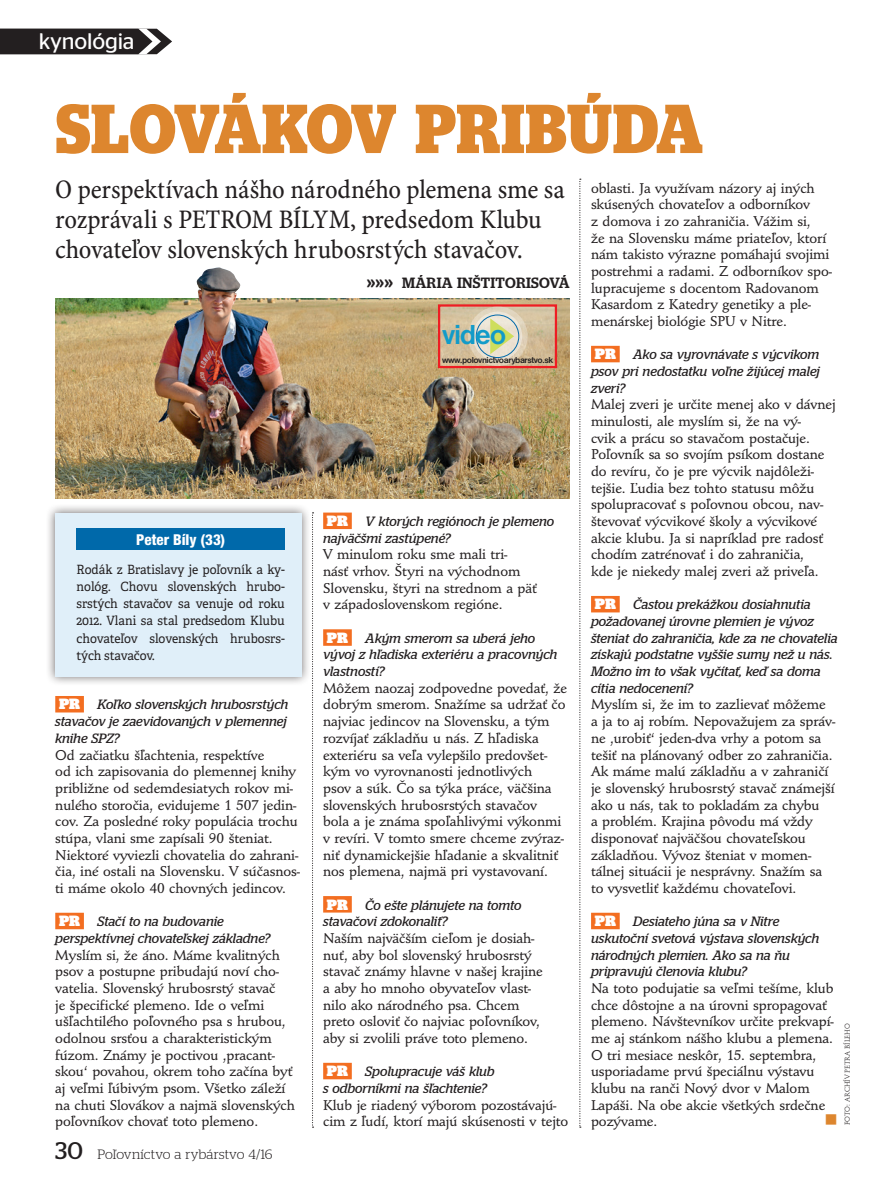
<style>
.page{position:relative;width:893px;height:1191px;background:#fff}
.page>*{position:absolute;margin:0;border:0;box-sizing:border-box;transform-origin:0 0}
.Nadpis_3stlpec{font:700 69px "Stag";letter-spacing:.005em;color:#dd862e;scale:.9 1}
.t1{font:700 28.5px "Nimbus San DCE";letter-spacing:-.045em;color:#119bc9}
.Perex18_trojstlp{font:27px/30px "Minion Pro Cn Capt";letter-spacing:-.01em;color:#231f20}
.Zahlavie{font:22.5px "Stag Sans";letter-spacing:-.005em;color:#fff}
.Normal_3stlp{font:17.85px "Wingdings";color:#dd862e}
.Perex_velky{font:800 condensed 15px "Helvetica Neue CE";color:#fff}
.Normal_3stlp-2{font:500 14.85px/16.6px "Schneidler Med TCE";letter-spacing:-.005em;color:#231f20}
.Meno_autorov_novy{font:500 14.85px "Stag";letter-spacing:.02em;color:#231f20}
.Otazka{font:italic 13.5px/16.6px "Stag";letter-spacing:-.005em;color:#231f20}
.t2{font:300 13.5px "Stag";color:#231f20}
.text{font:12.75px/17.2px "Adelle";letter-spacing:-.005em;color:#231f20;text-align:justify;scale:.95 1}
.t3{font:700 9px "Nimbus San DCE";letter-spacing:-.045em;color:#231f20}
.Autor{font:7.5px "Schneidler Med TCE";letter-spacing:-.005em;color:#231f20}
.s1{font-size:17.85px}
.s2{font-weight:900;font-style:normal;font-size:14.85px;color:#fff}
.s3{font-weight:400;font-size:24px}
</style>
<div class="page">
<div style="left:55px;top:696px;width:29px;height:16px;background:#f36e21"></div>
<div style="left:55px;top:912px;width:29px;height:17px;background:#f36e21"></div>
<div style="left:323px;top:512px;width:29px;height:17px;background:#f36e21"></div>
<div style="left:323px;top:629px;width:29px;height:17px;background:#f36e21"></div>
<div style="left:323px;top:896px;width:29px;height:16px;background:#f36e21"></div>
<div style="left:323px;top:1062px;width:29px;height:17px;background:#f36e21"></div>
<div style="left:591px;top:346px;width:29px;height:16px;background:#f36e21"></div>
<div style="left:591px;top:596px;width:29px;height:16px;background:#f36e21"></div>
<div style="left:591px;top:912px;width:29px;height:17px;background:#f36e21"></div>
<img style="left:55px;top:299px;width:515px;height:200px">
<svg style="left:0;top:29px;width:172px;height:25px;background:#363334"></svg>
<svg style="left:441px;top:307px;width:113px;height:58px;background:#d1be9b"></svg>
<div style="left:438px;top:304px;width:119px;height:64px;border:2px solid #ee1d23"></div>
<div style="left:468px;top:306px;width:60px;height:60px;background:#e0d2b8;border-radius:50%"></div>
<svg style="left:473px;top:311px;width:49px;height:50px"></svg>
<div style="left:476px;top:315px;width:43px;height:43px;border:1px solid #0069aa;border-radius:50%"></div>
<svg style="left:490px;top:318px;width:24px;height:36px"></svg>
<div style="left:45px;top:503px;width:267px;height:183px;background:#231f20;opacity:.65"></div>
<div style="left:55px;top:513px;width:247px;height:163px;background:#e0eff9"></div>
<div style="left:77px;top:528px;width:208px;height:22px;background:#0069aa"></div>
<img style="left:171px;top:267px;width:99px;height:69px">
<svg style="left:312px;top:512px;width:2px;height:615px"></svg>
<svg style="left:579px;top:179px;width:2px;height:948px"></svg>
<p class="Zahlavie" style="left:39px;top:28px;width:97px">kynológia</p>
<p class="Nadpis_3stlpec" style="left:56px;top:88px;width:720px">SLOVÁKOV PRIBÚDA</p>
<p class="Perex18_trojstlp" style="left:55px;top:176px;width:511px">O perspektívach nášho národného plemena sme sa rozprávali s PETROM BÍLYM, predsedom Klubu chovateľov slovenských hrubosrstých stavačov.</p>
<p class="Meno_autorov_novy" style="left:367px;top:273px;width:204px"><span class="s1">»»»</span> MÁRIA INŠTITORISOVÁ</p>
<p class="t1" style="left:442px;top:318px;width:66px">video</p>
<p class="t3" style="left:442px;top:355px;width:112px">www.polovnictvoarybarstvo.sk</p>
<p class="Perex_velky" style="left:136px;top:531px;width:91px">Peter Bíly (33)</p>
<p class="text" style="left:77px;top:560px;width:221px">Rodák z Bratislavy je poľovník a ky&shy;nológ. Chovu slovenských hrubo&shy;srstých stavačov sa venuje od roku 2012. Vlani sa stal predsedom Klubu chovateľov slovenských hrubosrs&shy;tých stavačov.</p>
<p class="Otazka" style="left:55px;top:696px;width:235px;text-align:justify"><span class="s2">PR</span> Koľko slovenských hrubosrstých stavačov je zaevidovaných v plemennej knihe SPZ?</p>
<p class="Normal_3stlp-2" style="left:55px;top:746px;width:246px">Od začiatku šľachtenia, respektíve<br>od ich zapisovania do plemennej knihy približne od sedemdesiatych rokov mi&shy;nulého storočia, evidujeme 1 507 jedin&shy;cov. Za posledné roky populácia trochu stúpa, vlani sme zapísali 90 šteniat.<br>Niektoré vyviezli chovatelia do zahrani&shy;čia, iné ostali na Slovensku. V súčasnos&shy;ti máme okolo 40 chovných jedincov.</p>
<p class="Otazka" style="left:55px;top:913px;width:217px"><span class="s2">PR</span> Stačí to na budovanie perspektívnej chovateľskej základne?</p>
<p class="Normal_3stlp-2" style="left:55px;top:946px;width:241px">Myslím si, že áno. Máme kvalitných psov a postupne pribudajú noví cho&shy;vatelia. Slovenský hrubosrstý stavač<br>je špecifické plemeno. Ide o veľmi ušľachtilého poľovného psa s hrubou, odolnou srsťou a charakteristickým fúzom. Známy je poctivou ‚pracant&shy;skou‘ povahou, okrem toho začína byť aj veľmi ľúbivým psom. Všetko záleží na chuti Slovákov a najmä slovenských poľovníkov chovať toto plemeno.</p>
<p class="t2" style="left:55px;top:1146px;width:219px"><span class="s3">30</span> Poľovníctvo a rybárstvo 4/16</p>
<p class="Otazka" style="left:323px;top:513px;width:232px"><span class="s2">PR</span> V ktorých regiónoch je plemeno najväčšmi zastúpené?</p>
<p class="Normal_3stlp-2" style="left:323px;top:546px;width:215px">V minulom roku sme mali tri-<br>násť vrhov. Štyri na východnom<br>Slovensku, štyri na strednom a päť v západoslovenskom regióne.</p>
<p class="Otazka" style="left:323px;top:629px;width:236px"><span class="s2">PR</span> Akým smerom sa uberá jeho vývoj z hľadiska exteriéru a pracovných vlastností?</p>
<p class="Normal_3stlp-2" style="left:323px;top:680px;width:245px">Môžem naozaj zodpovedne povedať, že dobrým smerom. Snažíme sa udržať čo najviac jedincov na Slovensku, a tým rozvíjať základňu u nás. Z hľadiska exteriéru sa veľa vylepšilo predovšet&shy;kým vo vyrovnanosti jednotlivých<br>psov a súk. Čo sa týka práce, väčšina slovenských hrubosrstých stavačov<br>bola a je známa spoľahlivými výkonmi v revíri. V tomto smere chceme zvýraz&shy;niť dynamickejšie hľadanie a skvalitniť nos plemena, najmä pri vystavovaní.</p>
<p class="Otazka" style="left:323px;top:896px;width:200px"><span class="s2">PR</span> Čo ešte plánujete na tomto stavačovi zdokonaliť?</p>
<p class="Normal_3stlp-2" style="left:323px;top:930px;width:221px">Naším najväčším cieľom je dosiah&shy;nuť, aby bol slovenský hrubosrstý stavač známy hlavne v našej krajine a aby ho mnoho obyvateľov vlast&shy;nilo ako národného psa. Chcem preto osloviť čo najviac poľovníkov, aby si zvolili práve toto plemeno.</p>
<p class="Otazka" style="left:323px;top:1063px;width:173px"><span class="s2">PR</span> Spolupracuje váš klub s odborníkmi na šľachtenie?</p>
<p class="Normal_3stlp-2" style="left:323px;top:1096px;width:247px">Klub je riadený výborom pozostávajú&shy;cim z ľudí, ktorí majú skúsenosti v tejto</p>
<p class="Normal_3stlp-2" style="left:591px;top:179px;width:243px">oblasti. Ja využívam názory aj iných skúsených chovateľov a odborníkov<br>z domova i zo zahraničia. Vážim si,<br>že na Slovensku máme priateľov, ktorí nám takisto výrazne pomáhajú svojimi postrehmi a radami. Z odborníkov spo&shy;lupracujeme s docentom Radovanom Kasardom z Katedry genetiky a ple&shy;menárskej biológie SPU v Nitre.</p>
<p class="Otazka" style="left:591px;top:346px;width:230px;text-align:justify"><span class="s2">PR</span> Ako sa vyrovnávate s výcvikom psov pri nedostatku voľne žijúcej malej zveri?</p>
<p class="Normal_3stlp-2" style="left:591px;top:396px;width:246px">Malej zveri je určite menej ako v dávnej minulosti, ale myslím si, že na vý-<br>cvik a prácu so stavačom postačuje.<br>Poľovník sa so svojím psíkom dostane do revíru, čo je pre výcvik najdôleži&shy;tejšie. Ľudia bez tohto statusu môžu spolupracovať s poľovnou obcou, nav&shy;števovať výcvikové školy a výcvikové akcie klubu. Ja si napríklad pre radosť chodím zatrénovať i do zahraničia,<br>kde je niekedy malej zveri až priveľa.</p>
<p class="Otazka" style="left:591px;top:596px;width:248px"><span class="s2">PR</span> Častou prekážkou dosiahnutia požadovanej úrovne plemien je vývoz šteniat do zahraničia, kde za ne chovatelia získajú podstatne vyššie sumy než u nás.<br>Možno im to však vyčítať, keď sa doma cítia nedocenení?</p>
<p class="Normal_3stlp-2" style="left:591px;top:696px;width:246px">Myslím si, že im to zazlievať môžeme a ja to aj robím. Nepovažujem za správ&shy;ne ‚urobiť‘ jeden-dva vrhy a potom sa tešiť na plánovaný odber zo zahraničia.<br>Ak máme malú základňu a v zahraničí je slovenský hrubosrstý stavač známejší ako u nás, tak to pokladám za chybu<br>a problém. Krajina pôvodu má vždy disponovať najväčšou chovateľskou základňou. Vývoz šteniat v momen&shy;tálnej situácii je nesprávny. Snažím sa to vysvetliť každému chovateľovi.</p>
<p class="Otazka" style="left:591px;top:913px;width:230px"><span class="s2">PR</span> Desiateho júna sa v Nitre uskutoční svetová výstava slovenských národných plemien. Ako sa na ňu pripravujú členovia klubu?</p>
<p class="Normal_3stlp-2" style="left:591px;top:980px;width:244px">Na toto podujatie sa veľmi tešíme, klub chce dôstojne a na úrovni spropagovať plemeno. Návštevníkov určite prekvapí&shy;me aj stánkom nášho klubu a plemena.<br>O tri mesiace neskôr, 15. septembra, usporiadame prvú špeciálnu výstavu klubu na ranči Nový dvor v Malom Lapáši. Na obe akcie všetkých srdečne pozývame.</p>
<p class="Autor" style="left:843px;top:1125px;width:103px;rotate:-90deg">FOTO: ARCHÍV PETRA BÍLEHO</p>
<p class="Normal_3stlp" style="left:824px;top:1110px;width:15px">■</p>
</div>
